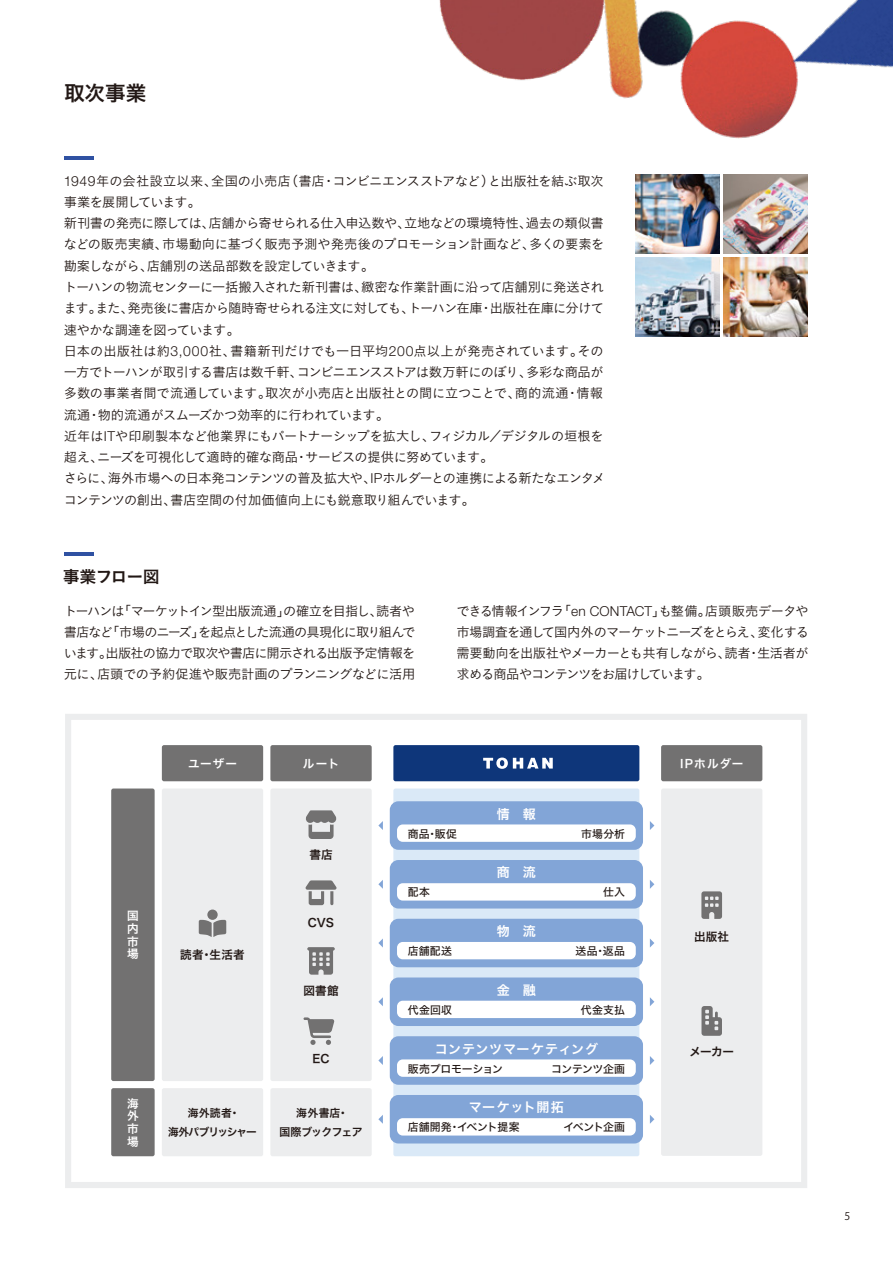
<style>
.page{position:relative;width:893px;height:1263px;background:#fff}
.page>*{position:absolute;margin:0;border:0;box-sizing:border-box;transform-origin:0 0}
.t1{font:21.3px "Koburina Go Std W6";color:#221815}
.t2{font:16.95px "Koburina Go Std W6";letter-spacing:-.065em;color:#221815}
.t3{font:13.35px/21.3px "Koburina Go Std W3";letter-spacing:-.04em;color:#221815;text-align:justify}
.t4{font:13.05px "Hira Kaku Pro N W6";letter-spacing:.05em;color:#fff}
.t5{font:11.55px "Hira Kaku Pro N W6";letter-spacing:.005em;color:#221815}
.t6{font:11.55px/12.8px "Hira Kaku Pro N W6";letter-spacing:.09em;color:#fff;text-align:justify}
.t7{font:10.8px "Hira Kaku Pro N W5";letter-spacing:.01em;color:#221815}
.t8{font:10.8px/19px "Hira Kaku Pro N W6";letter-spacing:-.045em;color:#221815;text-align:center}
.t9{font:10.8px/19px "Hira Kaku Pro N W6";letter-spacing:-.025em;color:#221815;text-align:center}
.t10{font:10.8px "Hira Kaku Pro N W5";letter-spacing:-.025em;color:#221815}
.t11{font:10.8px "Hira Kaku Pro N W5";letter-spacing:-.035em;color:#221815}
.t12{font:10.65px "Koz Go Pr 6 N";color:#221815}
.s1{font-family:"Helvetica Neue LT Std";font-weight:300;font-size:13.95px}
.s2{font-family:"Helvetica Neue LT Std";font-weight:300;font-size:13.65px}
</style>
<div class="page">
<img style="left:636px;top:175px;width:84px;height:79px">
<img style="left:723px;top:175px;width:84px;height:79px">
<img style="left:636px;top:257px;width:84px;height:79px">
<img style="left:723px;top:257px;width:84px;height:79px">
<svg style="left:65px;top:714px;width:742px;height:474px"></svg>
<img style="left:680px;top:20px;width:99px;height:119px">
<img style="left:779px;top:0;width:114px;height:123px">
<img style="left:439px;top:0;width:115px;height:81px">
<img style="left:554px;top:0;width:89px;height:99px">
<img style="left:626px;top:0;width:77px;height:77px">
<hr style="left:64px;top:156px;width:30px;height:4px;background:#2f51a2">
<hr style="left:65px;top:552px;width:29px;height:4px;background:#2f51a2">
<div style="left:661px;top:788px;width:101px;height:368px;background:#ecedee;border-radius:2px"></div>
<div style="left:270px;top:788px;width:102px;height:293px;background:#ecedee;border-radius:2px"></div>
<div style="left:270px;top:1088px;width:102px;height:68px;background:#ecedee;border-radius:2px"></div>
<div style="left:162px;top:788px;width:101px;height:293px;background:#ecedee;border-radius:2px"></div>
<div style="left:393px;top:788px;width:246px;height:368px;background:#dae9f7;border-radius:2px"></div>
<div style="left:393px;top:745px;width:246px;height:36px;background:#0e367a;border-radius:2px"></div>
<div style="left:661px;top:745px;width:101px;height:36px;background:#727171;border-radius:2px"></div>
<svg style="left:483px;top:757px;width:70px;height:12px"></svg>
<svg style="left:701px;top:891px;width:21px;height:28px"></svg>
<svg style="left:701px;top:1006px;width:21px;height:30px"></svg>
<div style="left:270px;top:745px;width:102px;height:36px;background:#727171;border-radius:2px"></div>
<div style="left:162px;top:745px;width:101px;height:36px;background:#727171;border-radius:2px"></div>
<div style="left:162px;top:1088px;width:101px;height:68px;background:#ecedee;border-radius:2px"></div>
<svg style="left:306px;top:810px;width:31px;height:29px"></svg>
<svg style="left:306px;top:880px;width:30px;height:25px"></svg>
<svg style="left:307px;top:947px;width:28px;height:28px"></svg>
<svg style="left:304px;top:1017px;width:30px;height:28px"></svg>
<svg style="left:199px;top:909px;width:27px;height:28px"></svg>
<div style="left:390px;top:860px;width:253px;height:48px;background:#82a5d7;border-radius:9px"></div>
<div style="left:397px;top:883px;width:239px;height:17px;background:#fff;border-radius:6px"></div>
<div style="left:390px;top:919px;width:253px;height:48px;background:#82a5d7;border-radius:9px"></div>
<div style="left:397px;top:942px;width:239px;height:17px;background:#fff;border-radius:6px"></div>
<div style="left:390px;top:977px;width:253px;height:49px;background:#82a5d7;border-radius:9px"></div>
<div style="left:397px;top:1001px;width:239px;height:17px;background:#fff;border-radius:6px"></div>
<div style="left:390px;top:1036px;width:253px;height:49px;background:#82a5d7;border-radius:9px"></div>
<div style="left:397px;top:1059px;width:239px;height:18px;background:#fff;border-radius:6px"></div>
<div style="left:390px;top:1095px;width:253px;height:48px;background:#82a5d7;border-radius:9px"></div>
<div style="left:397px;top:1118px;width:239px;height:17px;background:#fff;border-radius:6px"></div>
<div style="left:111px;top:788px;width:44px;height:293px;background:#727171;border-radius:2px"></div>
<div style="left:111px;top:1088px;width:44px;height:68px;background:#727171;border-radius:2px"></div>
<svg style="left:650px;top:880px;width:4px;height:9px"></svg>
<svg style="left:378px;top:880px;width:5px;height:9px"></svg>
<div style="left:390px;top:801px;width:253px;height:49px;background:#82a5d7;border-radius:9px"></div>
<div style="left:397px;top:824px;width:239px;height:18px;background:#fff;border-radius:6px"></div>
<svg style="left:650px;top:821px;width:4px;height:9px"></svg>
<svg style="left:378px;top:821px;width:5px;height:9px"></svg>
<svg style="left:650px;top:938px;width:4px;height:9px"></svg>
<svg style="left:378px;top:938px;width:5px;height:9px"></svg>
<svg style="left:650px;top:997px;width:4px;height:9px"></svg>
<svg style="left:378px;top:997px;width:5px;height:9px"></svg>
<svg style="left:650px;top:1056px;width:4px;height:9px"></svg>
<svg style="left:378px;top:1056px;width:5px;height:9px"></svg>
<svg style="left:650px;top:1115px;width:4px;height:9px"></svg>
<svg style="left:378px;top:1115px;width:5px;height:9px"></svg>
<h1 class="t1" style="left:64px;top:77px;width:84px">取次事業</h1>
<p class="t3" style="left:64px;top:170px;width:543px;text-align:left"><span class="s1">1949</span>年の会社設立以来、全国の小売店（書店・コンビニエンスストアなど）と出版社を結ぶ取次事業を展開しています。<br>新刊書の発売に際しては、店舗から寄せられる仕入申込数や、立地などの環境特性、過去の類似書などの販売実績、市場動向に基づく販売予測や発売後のプロモーション計画など、多くの要素を勘案しながら、店舗別の送品部数を設定していきます。<br>トーハンの物流センターに一括搬入された新刊書は、緻密な作業計画に沿って店舗別に発送されます。また、発売後に書店から随時寄せられる注文に対しても、トーハン在庫・出版社在庫に分けて速やかな調達を図っています。<br>日本の出版社は約<span class="s1">3</span><span class="s2">,</span><span class="s1">000</span>社、書籍新刊だけでも一日平均<span class="s1">200</span>点以上が発売されています。その一方でトーハンが取引する書店は数千軒、コンビニエンスストアは数万軒にのぼり、多彩な商品が多数の事業者間で流通しています。取次が小売店と出版社との間に立つことで、商的流通・情報流通・物的流通がスムーズかつ効率的に行われています。<br>近年は<span class="s2">IT</span>や印刷製本など他業界にもパートナーシップを拡大し、フィジカル／デジタルの垣根を超え、ニーズを可視化して適時的確な商品・サービスの提供に努めています。<br>さらに、海外市場への日本発コンテンツの普及拡大や、<span class="s2">IP</span>ホルダーとの連携による新たなエンタメコンテンツの創出、書店空間の付加価値向上にも鋭意取り組んでいます。</p>
<p class="t2" style="left:63px;top:563px;width:98px">事業フロー図</p>
<p class="t3" style="left:64px;top:600px;width:353px">トーハンは「マーケットイン型出版流通」の確立を目指し、読者や書店など「市場のニーズ」を起点とした流通の具現化に取り組んでいます。出版社の協力で取次や書店に開示される出版予定情報を元に、店頭での予約促進や販売計画のプランニングなどに活用</p>
<p class="t3" style="left:456px;top:600px;width:354px">できる情報インフラ「<span class="s2">en CONTACT</span>」も整備。店頭販売データや市場調査を通して国内外のマーケットニーズをとらえ、変化する需要動向を出版社やメーカーとも共有しながら、読者・生活者が求める商品やコンテンツをお届けしています。</p>
<p class="t6" style="left:188px;top:757px;width:50px">ユーザー</p>
<p class="t6" style="left:303px;top:757px;width:38px">ルート</p>
<p class="t6" style="left:680px;top:757px;width:65px">IPホルダー</p>
<p class="t4" style="left:497px;top:802px;width:41px">情　報</p>
<p class="t6" style="left:127px;top:909px;width:13px">国内市場</p>
<p class="t6" style="left:127px;top:1096px;width:13px">海外市場</p>
<p class="t5" style="left:180px;top:944px;width:66px">読者・生活者</p>
<p class="t8" style="left:168px;top:1103px;width:90px">海外読者・<br>海外パブリッシャー</p>
<p class="t5" style="left:309px;top:844px;width:25px">書店</p>
<p class="t5" style="left:308px;top:912px;width:28px">CVS</p>
<p class="t5" style="left:303px;top:980px;width:37px">図書館</p>
<p class="t5" style="left:312px;top:1048px;width:19px">EC</p>
<p class="t9" style="left:279px;top:1103px;width:85px">海外書店・<br>国際ブックフェア</p>
<p class="t7" style="left:408px;top:824px;width:51px">商品・販促</p>
<p class="t7" style="left:581px;top:824px;width:45px">市場分析</p>
<p class="t4" style="left:497px;top:860px;width:41px">商　流</p>
<p class="t7" style="left:408px;top:883px;width:24px">配本</p>
<p class="t7" style="left:603px;top:883px;width:23px">仕入</p>
<p class="t4" style="left:497px;top:919px;width:41px">物　流</p>
<p class="t7" style="left:408px;top:941px;width:46px">店舗配送</p>
<p class="t7" style="left:576px;top:941px;width:51px">送品・返品</p>
<p class="t4" style="left:497px;top:978px;width:41px">金　融</p>
<p class="t7" style="left:408px;top:1000px;width:46px">代金回収</p>
<p class="t7" style="left:581px;top:1000px;width:46px">代金支払</p>
<p class="t4" style="left:435px;top:1037px;width:165px">コンテンツマーケティング</p>
<p class="t10" style="left:408px;top:1059px;width:97px">販売プロモーション</p>
<p class="t11" style="left:551px;top:1059px;width:75px">コンテンツ企画</p>
<p class="t4" style="left:469px;top:1095px;width:97px">マーケット開拓</p>
<p class="t7" style="left:408px;top:1117px;width:113px">店舗開発・イベント提案</p>
<p class="t7" style="left:563px;top:1117px;width:63px">イベント企画</p>
<p class="t5" style="left:694px;top:926px;width:36px">出版社</p>
<p class="t5" style="left:689px;top:1041px;width:46px">メーカー</p>
<p class="t12" style="left:845px;top:1210px;width:7px">5</p>
</div>
